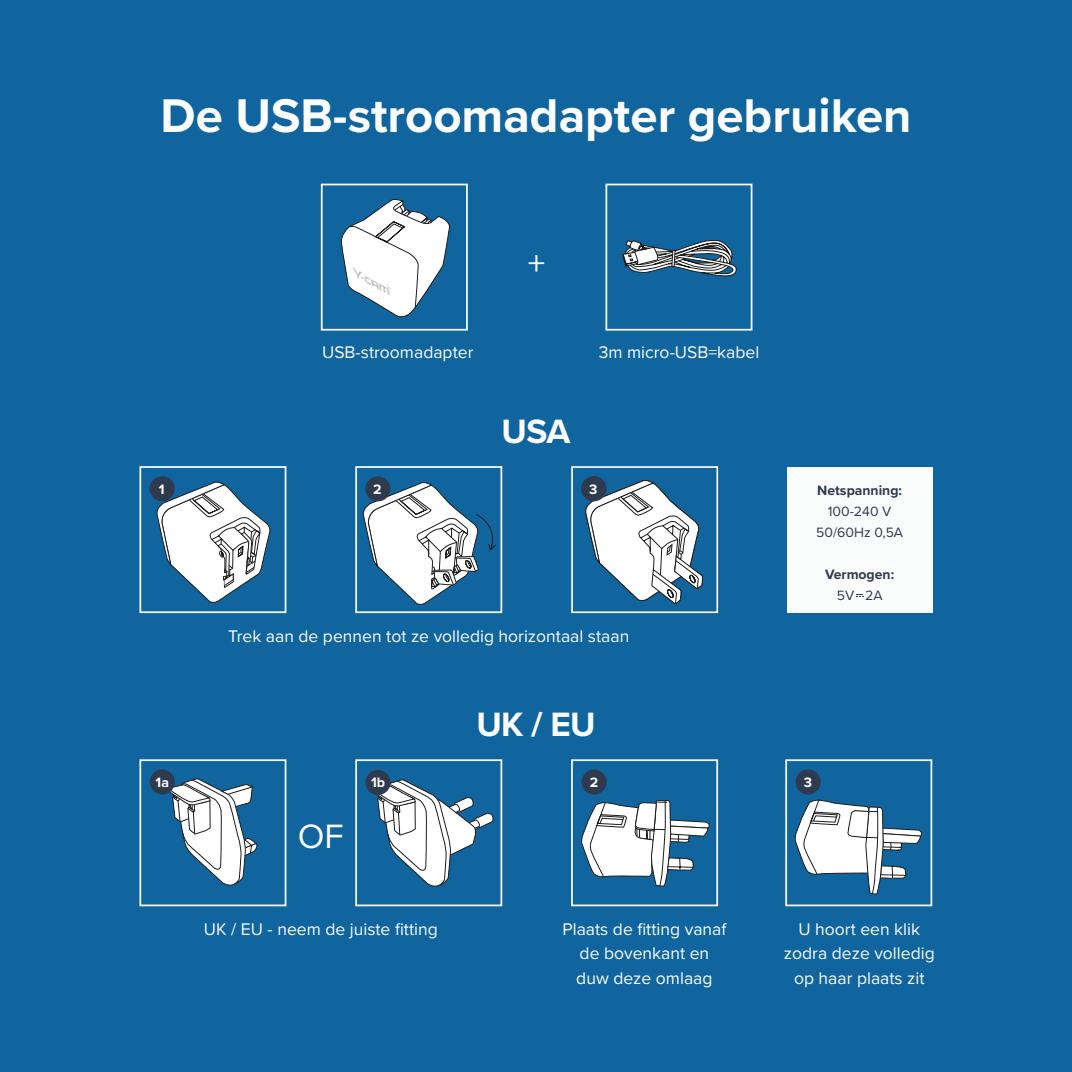
<style>
.page{position:relative;width:1072px;height:1072px;background:#fff}
.page>*{position:absolute;margin:0;border:0;box-sizing:border-box;transform-origin:0 0}
.t1{font:700 49px "Proxima Nova";color:#fbfcfd}
.t2{font:700 35px "Proxima Nova";letter-spacing:-.02em;color:#fbfcfd}
.t3{font:35px "Proxima Nova";color:#fbfcfd}
.t4{font:17.5px/24.5px "Proxima Nova";color:#fbfcfd;text-align:center}
.t5{font:14px/21px "Proxima Nova";color:#2e3b4f;text-align:center}
.t6{font:700 14px "Proxima Nova";color:#2e3b4f}
.t7{font:700 14px "Proxima Nova";color:#fff}
</style>
<div class="page">
<div style="left:0;top:0;width:1071px;height:1071px;background:#10659e"></div>
<div style="left:321px;top:184px;width:147px;height:146px;border:2px solid #fafcfc"></div>
<svg style="left:341px;top:199px;width:109px;height:119px"></svg>
<div style="left:605px;top:184px;width:147px;height:146px;border:2px solid #fafcfc"></div>
<svg style="left:156px;top:481px;width:115px;height:122px"></svg>
<div style="left:139px;top:466px;width:147px;height:147px;border:2px solid #fafcfc"></div>
<div style="left:150px;top:476px;width:25px;height:25px;background:#2e3b4f;border-radius:50%"></div>
<svg style="left:362px;top:481px;width:134px;height:124px"></svg>
<div style="left:355px;top:466px;width:147px;height:147px;border:2px solid #fafcfc"></div>
<div style="left:365px;top:476px;width:25px;height:25px;background:#2e3b4f;border-radius:50%"></div>
<div style="left:571px;top:466px;width:147px;height:147px;border:2px solid #fafcfc"></div>
<div style="left:787px;top:468px;width:145px;height:145px;background:#fafcfc"></div>
<svg style="left:168px;top:778px;width:89px;height:108px"></svg>
<div style="left:139px;top:759px;width:147px;height:147px;border:2px solid #fafcfc"></div>
<div style="left:150px;top:769px;width:25px;height:25px;background:#2e3b4f;border-radius:50%"></div>
<div style="left:571px;top:759px;width:147px;height:147px;border:2px solid #fafcfc"></div>
<svg style="left:578px;top:183px;width:160px;height:719px"></svg>
<div style="left:785px;top:759px;width:147px;height:147px;border:2px solid #fafcfc"></div>
<div style="left:795px;top:769px;width:25px;height:25px;background:#2e3b4f;border-radius:50%"></div>
<svg style="left:794px;top:799px;width:129px;height:96px"></svg>
<div style="left:355px;top:759px;width:147px;height:147px;border:2px solid #fafcfc"></div>
<svg style="left:377px;top:779px;width:117px;height:108px"></svg>
<div style="left:365px;top:770px;width:25px;height:25px;background:#2e3b4f;border-radius:50%"></div>
<svg style="left:856px;top:594px;width:7px;height:3px"></svg>
<h1 class="t1" style="left:160px;top:79px;width:752px">De USB-stroomadapter gebruiken</h1>
<h2 class="t3" style="left:528px;top:237px;width:19px">+</h2>
<p class="t4" style="left:322px;top:339px;width:153px">USB-stroomadapter</p>
<p class="t4" style="left:598px;top:339px;width:162px">3m micro-USB=kabel</p>
<h2 class="t2" style="left:501px;top:405px;width:70px">USA</h2>
<p class="t7" style="left:159px;top:478px;width:7px">1</p>
<p class="t7" style="left:373px;top:478px;width:10px">2</p>
<p class="t7" style="left:589px;top:478px;width:10px">23</p>
<p class="t6" style="left:817px;top:480px;width:86px">Netspanning:</p>
<p class="t5" style="left:816px;top:500px;width:88px">100-240 V<br>50/60Hz 0,5A</p>
<p class="t6" style="left:825px;top:564px;width:71px">Vermogen:</p>
<p class="t5" style="left:836px;top:584px;width:47px">5V 2A</p>
<p class="t4" style="left:228px;top:623px;width:402px">Trek aan de pennen tot ze volledig horizontaal staan</p>
<h2 class="t2" style="left:476px;top:698px;width:121px">UK / EU</h2>
<p class="t7" style="left:156px;top:771px;width:15px">1a</p>
<p class="t7" style="left:371px;top:772px;width:16px">1b</p>
<p class="t7" style="left:590px;top:771px;width:10px">2</p>
<p class="t7" style="left:804px;top:771px;width:10px">3</p>
<h2 class="t3" style="left:298px;top:810px;width:48px">OF</h2>
<p class="t4" style="left:204px;top:915px;width:235px">UK / EU - neem de juiste fitting</p>
<p class="t4" style="left:562px;top:915px;width:165px">Plaats de fitting vanaf de bovenkant en duw deze omlaag</p>
<p class="t4" style="left:784px;top:915px;width:152px">U hoort een klik zodra deze volledig op haar plaats zit</p>
</div>
